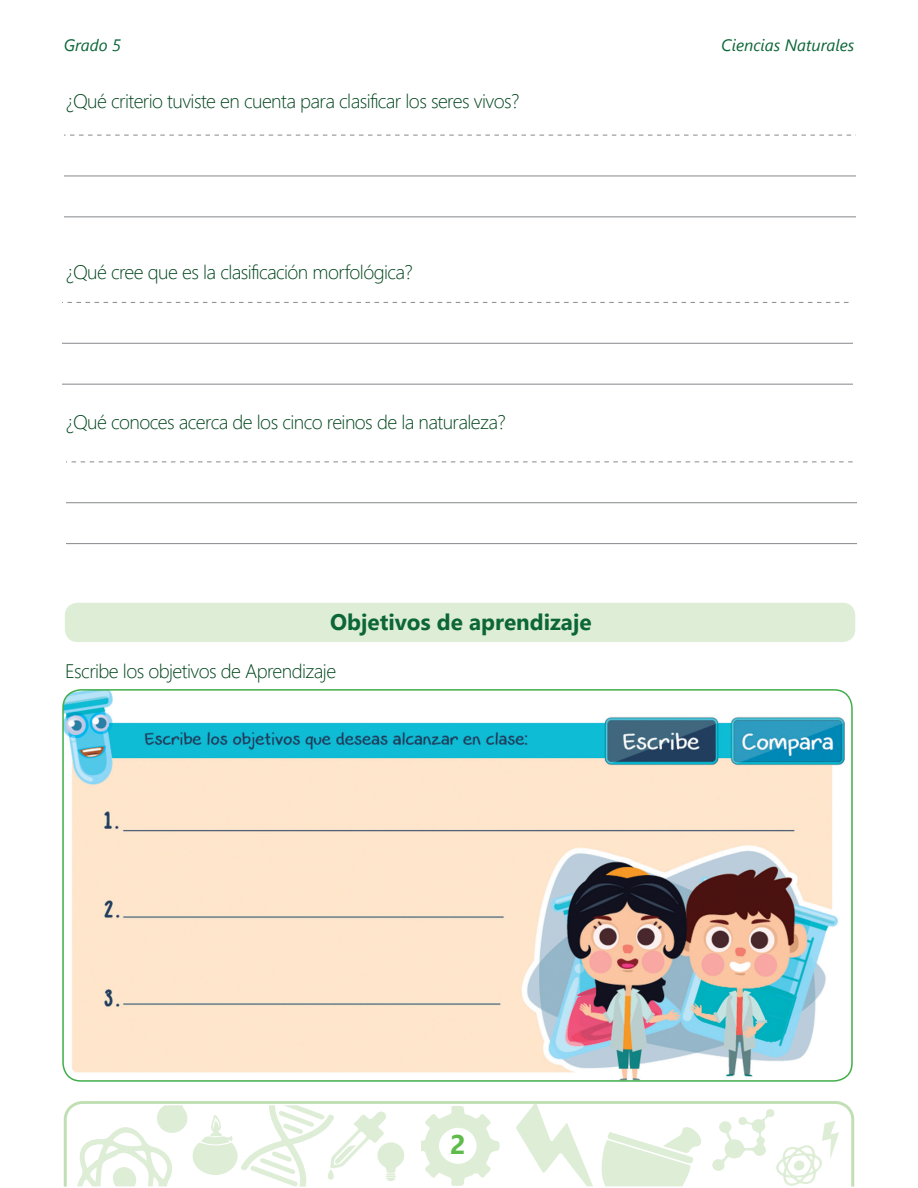
<style>
.page{position:relative;width:918px;height:1188px;background:#fff}
.page>*{position:absolute;margin:0;border:0;box-sizing:border-box;transform-origin:0 0}
.Título_del_LO_18_-_2{font:700 27px "Segoe UI";color:#5fbb4c}
.Subtítulo{font:700 22.5px "Segoe UI";color:#0c6638}
.BLOQ_TEXTO{font:300 19.5px "Segoe UI";letter-spacing:-.03em;color:#00451c}
.t1{font:italic 16.5px "Segoe UI";color:#0c6638}
</style>
<div class="page">
<img style="left:63px;top:690px;width:789px;height:389px">
<div style="left:62px;top:689px;width:791px;height:393px;border:2px solid #40ae49;border-radius:18px"></div>
<hr style="left:65px;top:216px;width:790px;height:1px;background:#939598">
<hr style="left:65px;top:175px;width:790px;height:2px;background:#939598">
<svg style="left:65px;top:135px;width:786px;height:1px"></svg>
<hr style="left:62px;top:384px;width:791px;height:1px;background:#939598">
<hr style="left:62px;top:343px;width:791px;height:1px;background:#939598">
<svg style="left:62px;top:302px;width:787px;height:1px"></svg>
<hr style="left:66px;top:543px;width:791px;height:1px;background:#939598">
<hr style="left:66px;top:502px;width:791px;height:1px;background:#939598">
<svg style="left:66px;top:461px;width:787px;height:1px"></svg>
<svg style="left:64px;top:1101px;width:790px;height:86px"></svg>
<svg style="left:422px;top:1106px;width:78px;height:80px"></svg>
<div style="left:65px;top:603px;width:790px;height:39px;background:#ddedd6;border-radius:13px"></div>
<p class="t1" style="left:64px;top:34px;width:59px">Grado 5</p>
<p class="t1" style="left:721px;top:34px;width:134px">Ciencias Naturales</p>
<p class="BLOQ_TEXTO" style="left:65px;top:86px;width:456px">¿Qué criterio tuviste en cuenta para clasificar los seres vivos?</p>
<p class="BLOQ_TEXTO" style="left:65px;top:257px;width:349px">¿Qué cree que es la clasificación morfológica?</p>
<p class="BLOQ_TEXTO" style="left:65px;top:406px;width:442px">¿Qué conoces acerca de los cinco reinos de la naturaleza?</p>
<p class="Subtítulo" style="left:330px;top:604px;width:263px">Objetivos de aprendizaje</p>
<p class="BLOQ_TEXTO" style="left:65px;top:655px;width:273px">Escribe los objetivos de Aprendizaje</p>
<p class="Título_del_LO_18_-_2" style="left:450px;top:1123px;width:17px">2</p>
</div>
